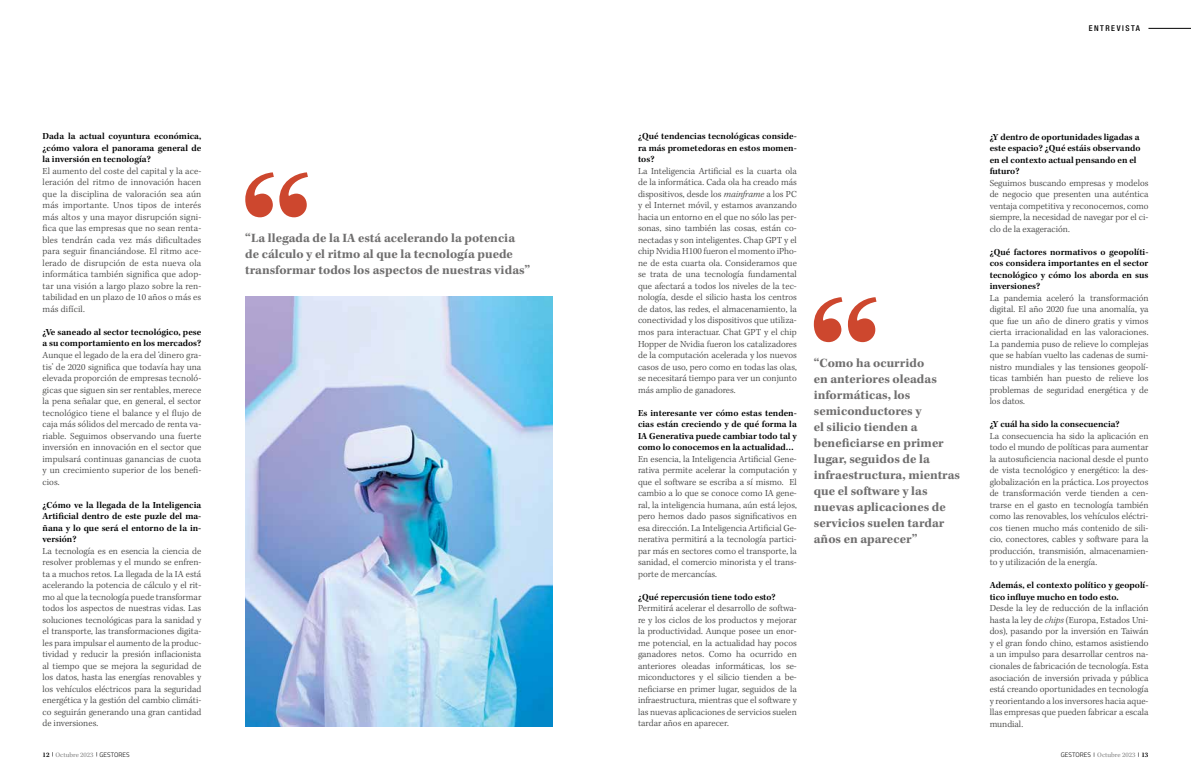
<style>
.page{position:relative;width:1191px;height:780px;background:#fff}
.page>*{position:absolute;margin:0;border:0;box-sizing:border-box;transform-origin:0 0}
.t1{font:700 13px/16px "Kepler Std";color:#706f6f}
.t2{font:300 9.5px/11.5px "Kepler Std";color:#3c3c3b;text-align:justify}
.t3{font:600 9.5px/11.5px "Kepler Std";color:#010202}
.t4{font:600 9.5px/11.5px "Kepler Std";color:#000;text-align:justify}
.t5{font:500 condensed 8px "Helvetica Neue LT Std";letter-spacing:.19em;color:#000}
.t6{font:7px "Kepler Std";color:#878787}
.s1{font-weight:600;color:#000}
.s2{font-family:"Titillium";font-weight:300;font-size:6.5px;color:#000}
.s3{font-style:italic}
</style>
<div class="page">
<img style="left:245px;top:296px;width:308px;height:430px">
<svg style="left:245px;top:172px;width:63px;height:45px"></svg>
<hr style="left:1148px;top:28px;width:43px;height:1px;background:#000">
<svg style="left:814px;top:297px;width:62px;height:45px"></svg>
<p class="t4" style="left:43px;top:131px;width:160px">Dada la actual coyuntura económica, ¿cómo valora el panorama general de la inversión en tecnología?</p>
<p class="t2" style="left:43px;top:165px;width:160px">El aumento del coste del capital y la ace&shy;leración del ritmo de innovación hacen que la disciplina de valoración sea aún más importante. Unos tipos de interés más altos y una mayor disrupción signi&shy;fica que las empresas que no sean renta&shy;bles tendrán cada vez más dificultades para seguir financiándose. El ritmo ace&shy;lerado de disrupción de esta nueva ola informática también significa que adop&shy;tar una visión a largo plazo sobre la ren&shy;tabilidad en un plazo de 10 años o más es más difícil.</p>
<p class="t4" style="left:43px;top:326px;width:160px">¿Ve saneado al sector tecnológico, pese a su comportamiento en los mercados?</p>
<p class="t2" style="left:43px;top:349px;width:160px">Aunque el legado de la era del ‘dinero gra&shy;tis’ de 2020 significa que todavía hay una elevada proporción de empresas tecnoló&shy;gicas que siguen sin ser rentables, merece la pena señalar que, en general, el sector tecnológico tiene el balance y el flujo de caja más sólidos del mercado de renta va&shy;riable. Seguimos observando una fuerte inversión en innovación en el sector que impulsará continuas ganancias de cuota y un crecimiento superior de los benefi&shy;cios.</p>
<p class="t3" style="left:43px;top:499px;width:160px">¿Cómo ve la llegada de la Inteligencia</p>
<p class="t4" style="left:43px;top:510px;width:160px">Artificial dentro de este puzle del ma-</p>
<p class="t3" style="left:43px;top:522px;width:160px">ñana y lo que será el entorno de la in&shy;versión?</p>
<p class="t2" style="left:43px;top:545px;width:160px">La tecnología es en esencia la ciencia de resolver problemas y el mundo se enfren&shy;ta a muchos retos. La llegada de la IA está acelerando la potencia de cálculo y el rit&shy;mo al que la tecnología puede transformar todos los aspectos de nuestras vidas. Las soluciones tecnológicas para la sanidad y el transporte, las transformaciones digita&shy;les para impulsar el aumento de la produc&shy;tividad y reducir la presión inflacionista al tiempo que se mejora la seguridad de los datos, hasta las energías renovables y los vehículos eléctricos para la seguridad energética y la gestión del cambio climáti&shy;co seguirán generando una gran cantidad de inversiones.</p>
<p class="t6" style="left:43px;top:750px;width:89px"><span class="s1">12</span> Octubre 2023 <span class="s2">GESTORES</span></p>
<h1 class="t1" style="left:245px;top:231px;width:286px">“La llegada de la IA está acelerando la potencia de cálculo y el ritmo al que la tecnología puede transformar todos los aspectos de nuestras vidas”</h1>
<p class="t5" style="left:1088px;top:24px;width:53px">ENTREVISTA</p>
<p class="t4" style="left:638px;top:131px;width:160px">¿Qué tendencias tecnológicas conside-</p>
<p class="t3" style="left:638px;top:142px;width:160px">ra más prometedoras en estos momen&shy;tos?</p>
<p class="t2" style="left:638px;top:165px;width:160px">La Inteligencia Artificial es la cuarta ola de la informática. Cada ola ha creado más dispositivos, desde los <span class="s3">mainframe</span> a los PC y el Internet móvil, y estamos avanzando hacia un entorno en el que no sólo las per&shy;sonas, sino también las cosas, están co&shy;nectadas y son inteligentes. Chap GPT y el chip Nvidia H100 fueron el momento iPho&shy;ne de esta cuarta ola. Consideramos que se trata de una tecnología fundamental que afectará a todos los niveles de la tec&shy;nología, desde el silicio hasta los centros de datos, las redes, el almacenamiento, la conectividad y los dispositivos que utiliza&shy;mos para interactuar. Chat GPT y el chip Hopper de Nvidia fueron los catalizadores de la computación acelerada y los nuevos casos de uso, pero como en todas las olas, se necesitará tiempo para ver un conjunto más amplio de ganadores.</p>
<p class="t3" style="left:638px;top:407px;width:160px;text-align:justify">Es interesante ver cómo estas tenden&shy;cias están creciendo y de qué forma la IA Generativa puede cambiar todo tal y como lo conocemos en la actualidad…</p>
<p class="t2" style="left:638px;top:453px;width:160px">En esencia, la Inteligencia Artificial Gene&shy;rativa permite acelerar la computación y que el software se escriba a sí mismo. El cambio a lo que se conoce como IA gene&shy;ral, la inteligencia humana, aún está lejos, pero hemos dado pasos significativos en esa dirección. La Inteligencia Artificial Ge&shy;nerativa permitirá a la tecnología partici&shy;par más en sectores como el transporte, la sanidad, el comercio minorista y el trans&shy;porte de mercancías.</p>
<p class="t3" style="left:638px;top:591px;width:139px">¿Qué repercusión tiene todo esto?</p>
<p class="t2" style="left:638px;top:603px;width:160px">Permitirá acelerar el desarrollo de softwa&shy;re y los ciclos de los productos y mejorar la productividad. Aunque posee un enor&shy;me potencial, en la actualidad hay pocos ganadores netos. Como ha ocurrido en anteriores oleadas informáticas, los se&shy;miconductores y el silicio tienden a be&shy;neficiarse en primer lugar, seguidos de la infraestructura, mientras que el software y las nuevas aplicaciones de servicios suelen tardar años en aparecer.</p>
<p class="t1" style="left:814px;top:355px;width:148px">“Como ha ocurrido<br>en anteriores oleadas informáticas, los semiconductores y<br>el silicio tienden a beneficiarse en primer lugar, seguidos de la infraestructura, mientras que el software y las nuevas aplicaciones de servicios suelen tardar años en aparecer”</p>
<p class="t3" style="left:989px;top:131px;width:152px">¿Y dentro de oportunidades ligadas a este espacio? ¿Qué estáis observando en el contexto actual pensando en el futuro?</p>
<p class="t2" style="left:989px;top:177px;width:160px">Seguimos buscando empresas y modelos de negocio que presenten una auténtica ventaja competitiva y reconocemos, como siempre, la necesidad de navegar por el ci&shy;clo de la exageración.</p>
<p class="t3" style="left:989px;top:246px;width:160px;text-align:justify">¿Qué factores normativos o geopolíti&shy;cos considera importantes en el sector tecnológico y cómo los aborda en sus inversiones?</p>
<p class="t2" style="left:989px;top:292px;width:160px">La pandemia aceleró la transformación digital. El año 2020 fue una anomalía, ya que fue un año de dinero gratis y vimos cierta irracionalidad en las valoraciones.<br>La pandemia puso de relieve lo complejas que se habían vuelto las cadenas de sumi&shy;nistro mundiales y las tensiones geopolí&shy;ticas también han puesto de relieve los problemas de seguridad energética y de los datos.</p>
<p class="t3" style="left:989px;top:419px;width:132px">¿Y cuál ha sido la consecuencia?</p>
<p class="t2" style="left:989px;top:430px;width:160px">La consecuencia ha sido la aplicación en todo el mundo de políticas para aumentar la autosuficiencia nacional desde el punto de vista tecnológico y energético: la des&shy;globalización en la práctica. Los proyectos de transformación verde tienden a cen&shy;trarse en el gasto en tecnología también como las renovables, los vehículos eléctri&shy;cos tienen mucho más contenido de sili&shy;cio, conectores, cables y software para la producción, transmisión, almacenamien&shy;to y utilización de la energía.</p>
<p class="t3" style="left:989px;top:580px;width:160px">Además, el contexto político y geopolí&shy;tico influye mucho en todo esto.</p>
<p class="t2" style="left:989px;top:603px;width:160px">Desde la ley de reducción de la inflación hasta la ley de <span class="s3">chips</span> (Europa, Estados Uni&shy;dos), pasando por la inversión en Taiwán y el gran fondo chino, estamos asistiendo a un impulso para desarrollar centros na&shy;cionales de fabricación de tecnología. Esta asociación de inversión privada y pública está creando oportunidades en tecnología y reorientando a los inversores hacia aque&shy;llas empresas que pueden fabricar a escala mundial.</p>
<p class="t6" style="left:1060px;top:750px;width:89px"><span class="s2">GESTORES</span> Octubre 2023 <span class="s1">13</span></p>
</div>
